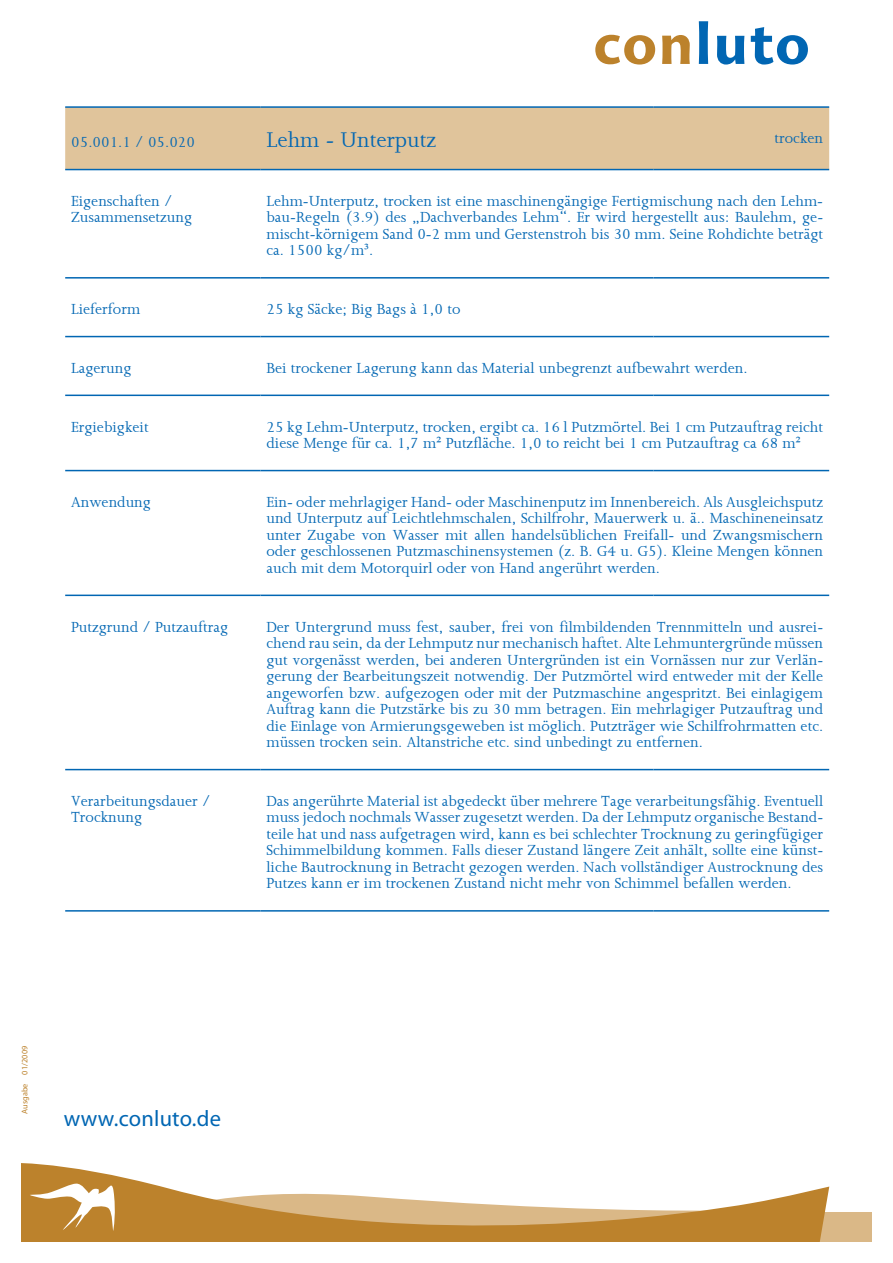
<style>
.page{position:relative;width:893px;height:1263px;background:#fff}
.page>*{position:absolute;margin:0;border:0;box-sizing:border-box;transform-origin:0 0}
.t1{font:24px "Joanna";color:#0166b3}
.t2{font:22.5px "Myriad Pro";letter-spacing:.01em;color:#0166b3}
.t3{font:16.5px/16.5px "Joanna";color:#0166b3;text-align:justify}
.t4{font:8.25px "Myriad Pro";letter-spacing:.01em;color:#bc822c}
.s1{font-family:"Times New Roman"}
</style>
<div class="page">
<div style="left:808px;top:1212px;width:64px;height:30px;background:#dab887"></div>
<svg style="left:21px;top:1163px;width:808px;height:79px"></svg>
<svg style="left:30px;top:1181px;width:87px;height:50px"></svg>
<svg style="left:699px;top:21px;width:9px;height:43px"></svg>
<svg style="left:717px;top:36px;width:27px;height:29px"></svg>
<svg style="left:751px;top:27px;width:57px;height:38px"></svg>
<svg style="left:595px;top:35px;width:60px;height:30px"></svg>
<svg style="left:662px;top:35px;width:28px;height:29px"></svg>
<div style="left:65px;top:108px;width:764px;height:61px;background:#e0c49b"></div>
<hr style="left:65px;top:106px;width:195px;height:2px;background:#0166b3">
<hr style="left:260px;top:106px;width:394px;height:2px;background:#0166b3">
<hr style="left:654px;top:106px;width:175px;height:2px;background:#0166b3">
<hr style="left:65px;top:169px;width:195px;height:1px;background:#0166b3">
<hr style="left:260px;top:169px;width:394px;height:1px;background:#0166b3">
<hr style="left:654px;top:169px;width:175px;height:1px;background:#0166b3">
<hr style="left:65px;top:277px;width:195px;height:2px;background:#0166b3">
<hr style="left:260px;top:277px;width:394px;height:2px;background:#0166b3">
<hr style="left:654px;top:277px;width:175px;height:2px;background:#0166b3">
<hr style="left:65px;top:336px;width:195px;height:1px;background:#0166b3">
<hr style="left:260px;top:336px;width:394px;height:1px;background:#0166b3">
<hr style="left:654px;top:336px;width:175px;height:1px;background:#0166b3">
<hr style="left:65px;top:395px;width:195px;height:1px;background:#0166b3">
<hr style="left:260px;top:395px;width:394px;height:1px;background:#0166b3">
<hr style="left:654px;top:395px;width:175px;height:1px;background:#0166b3">
<hr style="left:65px;top:470px;width:195px;height:1px;background:#0166b3">
<hr style="left:260px;top:470px;width:394px;height:1px;background:#0166b3">
<hr style="left:654px;top:470px;width:175px;height:1px;background:#0166b3">
<hr style="left:65px;top:595px;width:195px;height:1px;background:#0166b3">
<hr style="left:260px;top:595px;width:394px;height:1px;background:#0166b3">
<hr style="left:654px;top:595px;width:175px;height:1px;background:#0166b3">
<hr style="left:65px;top:769px;width:195px;height:1px;background:#0166b3">
<hr style="left:260px;top:769px;width:394px;height:1px;background:#0166b3">
<hr style="left:654px;top:769px;width:175px;height:1px;background:#0166b3">
<hr style="left:65px;top:910px;width:195px;height:2px;background:#0166b3">
<hr style="left:260px;top:910px;width:394px;height:2px;background:#0166b3">
<hr style="left:654px;top:910px;width:175px;height:2px;background:#0166b3">
<p class="t3" style="left:71px;top:134px;width:125px">05.001.1 / 05.020</p>
<h1 class="t1" style="left:266px;top:127px;width:171px">Lehm - Unterputz</h1>
<p class="t3" style="left:775px;top:130px;width:50px">trocken</p>
<p class="t3" style="left:71px;top:193px;width:123px">Eigenschaften /<br>Zusammensetzung</p>
<p class="t3" style="left:266px;top:193px;width:558px">Lehm-Unterputz, trocken ist eine maschinengängige Fertigmischung nach den Lehm&shy;bau-Regeln (3.9) des „Dachverbandes Lehm“. Er wird hergestellt aus: Baulehm, ge&shy;mischt-körnigem Sand 0-2 mm und Gerstenstroh bis 30 mm. Seine Rohdichte beträgt ca. 1500 kg/m<span class="s1">³</span>.</p>
<p class="t3" style="left:71px;top:301px;width:71px">Lieferform</p>
<p class="t3" style="left:266px;top:301px;width:195px">25 kg Säcke; Big Bags à 1,0 to</p>
<p class="t3" style="left:71px;top:360px;width:62px">Lagerung</p>
<p class="t3" style="left:266px;top:360px;width:483px">Bei trockener Lagerung kann das Material unbegrenzt aufbewahrt werden.</p>
<p class="t3" style="left:71px;top:418px;width:79px">Ergiebigkeit</p>
<p class="t3" style="left:266px;top:418px;width:558px">25 kg Lehm-Unterputz, trocken, ergibt ca. 16 l Putzmörtel. Bei 1 cm Putzauftrag reicht diese Menge für ca. 1,7 m<span class="s1">²</span> Putzfläche. 1,0 to reicht bei 1 cm Putzauftrag ca 68 m<span class="s1">²</span></p>
<p class="t3" style="left:71px;top:494px;width:81px">Anwendung</p>
<p class="t3" style="left:266px;top:494px;width:558px">Ein- oder mehrlagiger Hand- oder Maschinenputz im Innenbereich. Als Ausgleichsputz und Unterputz auf Leichtlehmschalen, Schilfrohr, Mauerwerk u. ä.. Maschineneinsatz unter Zugabe von Wasser mit allen handelsüblichen Freifall- und Zwangsmischern oder geschlossenen Putzmaschinensystemen (z. B. G4 u. G5). Kleine Mengen können auch mit dem Motorquirl oder von Hand angerührt werden.</p>
<p class="t3" style="left:71px;top:618px;width:159px">Putzgrund / Putzauftrag</p>
<p class="t3" style="left:266px;top:618px;width:558px">Der Untergrund muss fest, sauber, frei von filmbildenden Trennmitteln und ausrei&shy;chend rau sein, da der Lehmputz nur mechanisch haftet. Alte Lehmuntergründe müssen gut vorgenässt werden, bei anderen Untergründen ist ein Vornässen nur zur Verlän&shy;gerung der Bearbeitungszeit notwendig. Der Putzmörtel wird entweder mit der Kelle angeworfen bzw. aufgezogen oder mit der Putzmaschine angespritzt. Bei einlagigem Auftrag kann die Putzstärke bis zu 30 mm betragen. Ein mehrlagiger Putzauftrag und die Einlage von Armierungsgeweben ist möglich. Putzträger wie Schilfrohrmatten etc. müssen trocken sein. Altanstriche etc. sind unbedingt zu entfernen.</p>
<p class="t3" style="left:71px;top:793px;width:141px">Verarbeitungsdauer /<br>Trocknung</p>
<p class="t3" style="left:266px;top:793px;width:558px">Das angerührte Material ist abgedeckt über mehrere Tage verarbeitungsfähig. Eventuell muss jedoch nochmals Wasser zugesetzt werden. Da der Lehmputz organische Bestand&shy;teile hat und nass aufgetragen wird, kann es bei schlechter Trocknung zu geringfügiger Schimmelbildung kommen. Falls dieser Zustand längere Zeit anhält, sollte eine künst&shy;liche Bautrocknung in Betracht gezogen werden. Nach vollständiger Austrocknung des Putzes kann er im trockenen Zustand nicht mehr von Schimmel befallen werden.</p>
<p class="t4" style="left:20px;top:1114px;width:70px;rotate:-90deg">Ausgabe 01/2009</p>
<h2 class="t2" style="left:64px;top:1105px;width:159px">www.conluto.de</h2>
</div>
